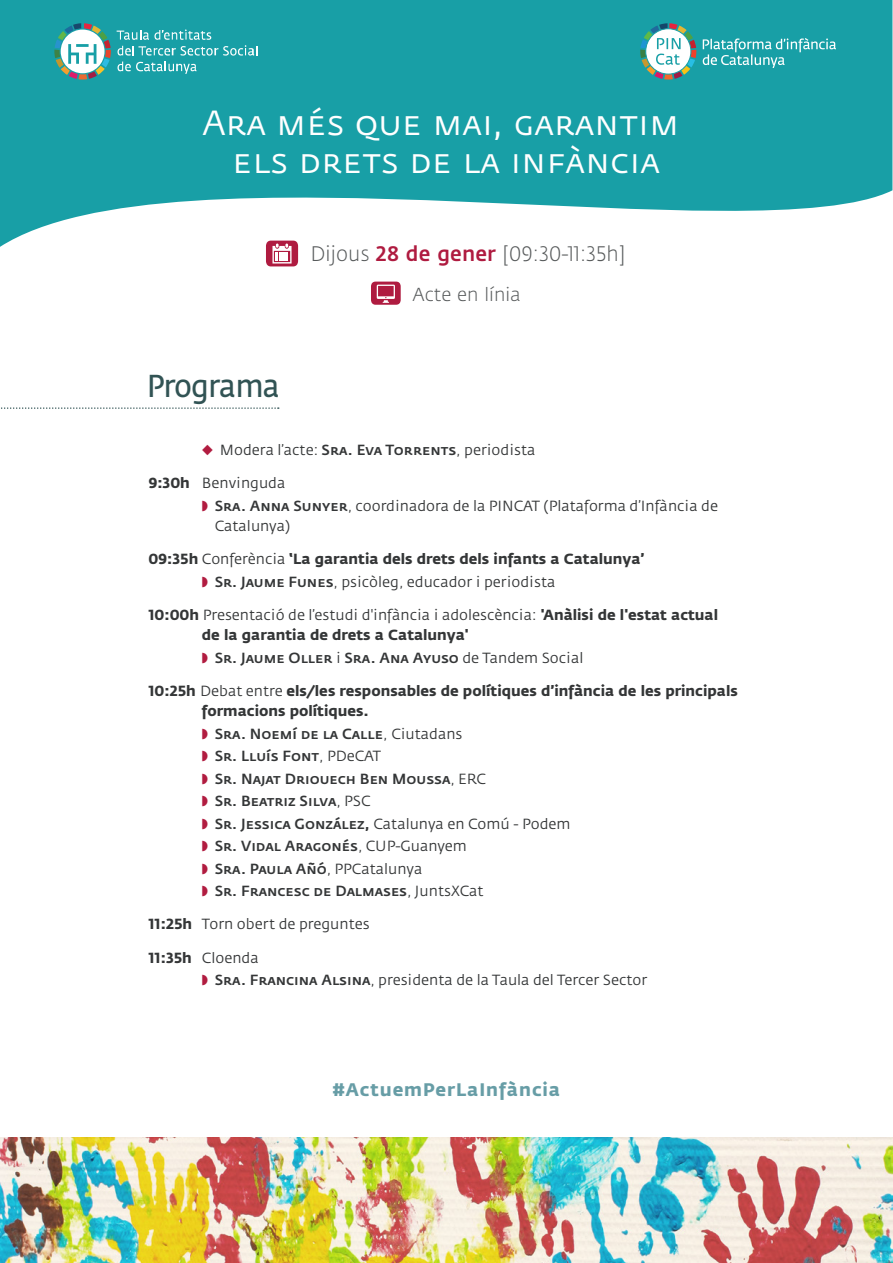
<style>
.page{position:relative;width:893px;height:1263px;background:#fff}
.page>*{position:absolute;margin:0;border:0;box-sizing:border-box;transform-origin:0 0}
.t1{font:34.5px/37.5px "Fedra Sans Book SC";color:#fff;text-align:center}
._1_text_normal{font:31.35px "Fedra Sans";letter-spacing:-.03em;color:#315354;scale:.92 1}
.t2{font:300 20.85px "Fedra Sans";letter-spacing:.005em;color:#575a5b}
.t3{font:300 18.6px "Fedra Sans";letter-spacing:.005em;color:#575a5b}
._1_text_con_sangre{font:700 18px "Fedra Sans";letter-spacing:.05em;color:#679da6}
._1_text_con_sangre-2{font:14.55px/20.4px "Fedra Sans";color:#343637}
._1_text_con_sangre-3{font:700 14.55px/20.4px "Fedra Sans";color:#343637}
._1_text_con_sangre-4{font:14.55px "Fedra Sans Medium SC";color:#343637}
.s1{font-weight:500;color:#af1b40}
.s2{color:#b11c40}
.s3{font-family:"Fedra Sans Medium SC"}
.s4{font-weight:700}
.s5{font-weight:400}
.s6{font-family:"Fedra Sans"}
</style>
<div class="page">
<div style="left:371px;top:282px;width:30px;height:23px;background:#af1b40;border-radius:5px"></div>
<svg style="left:377px;top:285px;width:18px;height:18px"></svg>
<svg style="left:0;top:0;width:892px;height:255px;fill:#189fa6"></svg>
<svg style="left:703px;top:38px;width:133px;height:30px;background:#41b0b5"></svg>
<svg style="left:640px;top:23px;width:56px;height:57px"></svg>
<svg style="left:117px;top:29px;width:141px;height:27px;background:#40afb5"></svg>
<svg style="left:118px;top:62px;width:78px;height:12px"></svg>
<svg style="left:54px;top:23px;width:57px;height:57px"></svg>
<div style="left:266px;top:241px;width:32px;height:25px;background:#af1b40;border-radius:5px"></div>
<svg style="left:272px;top:244px;width:20px;height:19px"></svg>
<svg style="left:1px;top:407px;width:278px;height:2px"></svg>
<img style="left:0;top:1137px;width:893px;height:126px">
<p class="t1" style="left:202px;top:105px;width:478px">Ara més que mai, garantim els drets de la infància</p>
<p class="t2" style="left:310px;top:242px;width:317px">Dijous <span class="s1">28 de gener</span> [09:30-11:35h]</p>
<p class="_1_text_normal" style="left:147px;top:369px;width:146px">Programa</p>
<p class="t3" style="left:413px;top:284px;width:110px">Acte en línia</p>
<p class="_1_text_con_sangre-2" style="left:202px;top:440px;width:335px"><span class="s2">◆</span> Modera l’acte: <span class="s3">Sra. Eva Torrents</span>, periodista</p>
<p class="_1_text_con_sangre-2" style="left:148px;top:473px;width:139px"><span class="s4">9:30h</span> Benvinguda</p>
<p class="_1_text_con_sangre-2" style="left:215px;top:496px;width:505px;text-indent:-13px"><span class="s2">◗</span> <span class="s3">Sra. Anna Sunyer</span>, coordinadora de la PINCAT (Plataforma d’Infància de<br>Catalunya)</p>
<p class="_1_text_con_sangre-3" style="left:148px;top:549px;width:498px">09:35h <span class="s5">Conferència</span> ‘La garantia dels drets dels infants a Catalunya’</p>
<p class="_1_text_con_sangre-2" style="left:202px;top:572px;width:355px"><span class="s2">◗</span> <span class="s3">Sr. Jaume Funes</span>, psicòleg, educador i periodista</p>
<p class="_1_text_con_sangre-3" style="left:202px;top:605px;width:518px;text-indent:-54px">10:00h <span class="s5">Presentació de l’estudi d'infància i adolescència:</span> 'Anàlisi de l'estat actual de la garantia de drets a Catalunya'</p>
<p class="_1_text_con_sangre-4" style="left:202px;top:649px;width:383px"><span class="s2">◗</span> Sr. Jaume Oller <span class="s6">i</span> Sra. Ana Ayuso <span class="s6">de Tandem Social</span></p>
<p class="_1_text_con_sangre-3" style="left:202px;top:681px;width:537px;text-indent:-54px">10:25h <span class="s5">Debat entre</span> els/les responsables de polítiques d’infància de les principals formacions polítiques.</p>
<p class="_1_text_con_sangre-4" style="left:202px;top:725px;width:262px"><span class="s2">◗</span> Sra. Noemí de la Calle<span class="s6">, Ciutadans</span></p>
<p class="_1_text_con_sangre-4" style="left:202px;top:748px;width:180px"><span class="s2">◗</span> Sr. Lluís Font<span class="s6">, PDeCAT</span></p>
<p class="_1_text_con_sangre-4" style="left:202px;top:770px;width:285px"><span class="s2">◗</span> Sr. Najat Driouech Ben Moussa<span class="s6">, ERC</span></p>
<p class="_1_text_con_sangre-4" style="left:202px;top:793px;width:170px"><span class="s2">◗</span> Sr. Beatriz Silva<span class="s6">, PSC</span></p>
<p class="_1_text_con_sangre-2" style="left:202px;top:814px;width:370px"><span class="s2">◗</span> <span class="s3">Sr. Jessica González,</span> Catalunya en Comú - Podem</p>
<p class="_1_text_con_sangre-4" style="left:202px;top:838px;width:266px"><span class="s2">◗</span> Sr. Vidal Aragonés<span class="s6">, CUP-Guanyem</span></p>
<p class="_1_text_con_sangre-4" style="left:202px;top:860px;width:222px"><span class="s2">◗</span> Sra. Paula Añó<span class="s6">, PPCatalunya</span></p>
<p class="_1_text_con_sangre-4" style="left:202px;top:883px;width:283px"><span class="s2">◗</span> Sr. Francesc de Dalmases<span class="s6">, JuntsXCat</span></p>
<p class="_1_text_con_sangre-2" style="left:148px;top:914px;width:223px"><span class="s4">11:25h</span> Torn obert de preguntes</p>
<p class="_1_text_con_sangre-2" style="left:148px;top:948px;width:112px"><span class="s4">11:35h</span> Cloenda</p>
<p class="_1_text_con_sangre-2" style="left:202px;top:970px;width:447px"><span class="s2">◗</span> <span class="s3">Sra. Francina Alsina</span>, presidenta de la Taula del Tercer Sector</p>
<p class="_1_text_con_sangre" style="left:333px;top:1079px;width:229px">#ActuemPerLaInfància</p>
</div>
